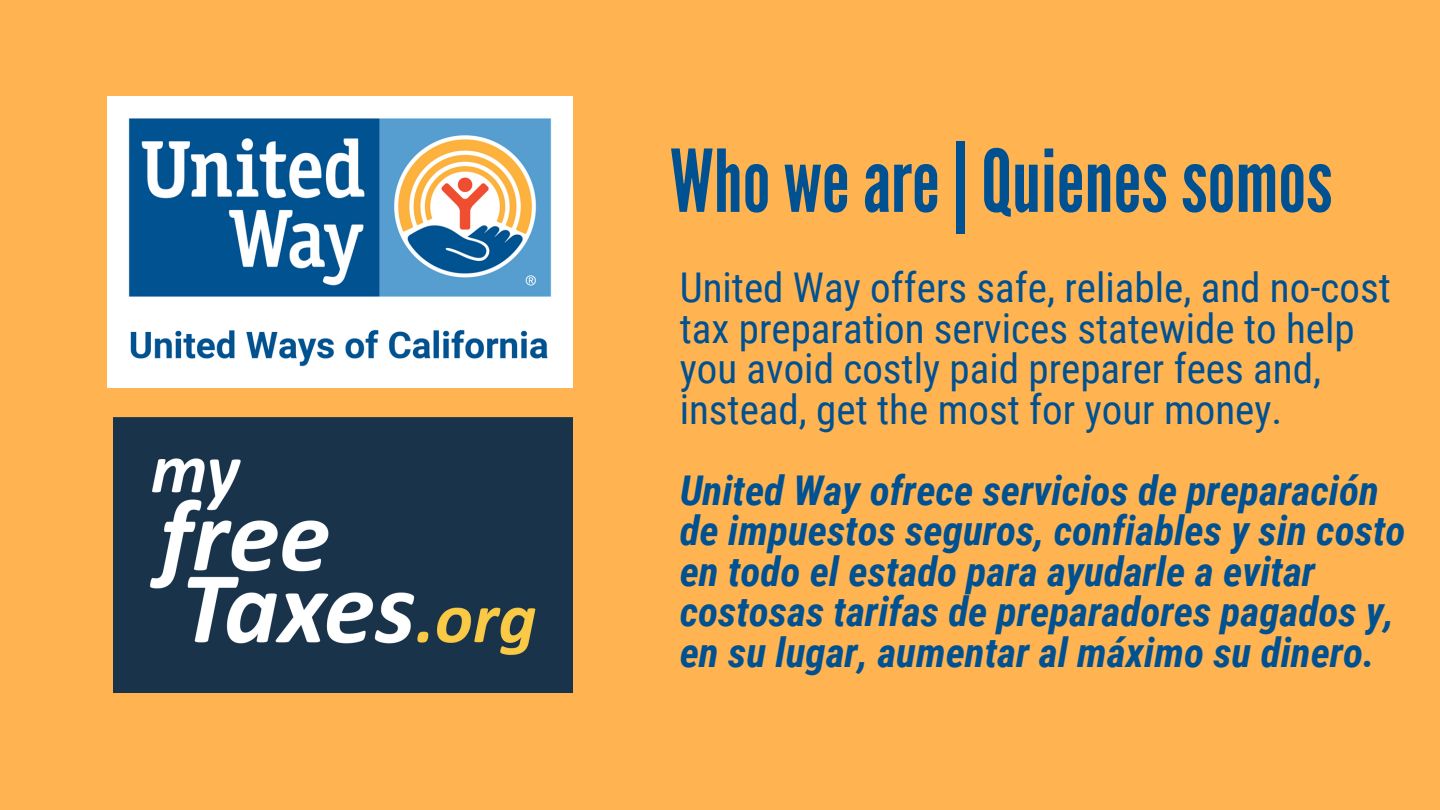
<style>
.page{position:relative;width:1440px;height:810px;background:#ffb351}
.page>*{position:absolute;margin:0;border:0;box-sizing:border-box;transform-origin:0 0}
.t1{font:86.2px "League Gothic";color:#005191}
.t2{font:italic 700 41px/40.5px "Roboto Condensed";color:#005191}
.t3{font:41px/40.5px "Roboto Condensed";color:#005191}
</style>
<div class="page">
<img style="left:108px;top:97px;width:465px;height:290px">
<img style="left:114px;top:417px;width:459px;height:275px">
<p class="t1" style="left:670px;top:131px;width:664px">Who we are |Quienessomos</p>
<p class="t3" style="left:680px;top:268px;width:713px">United Way offers safe, reliable, and no-cost tax preparation services statewide to help you avoid costly paid preparer fees and, instead, get the most for your money.</p>
<h1 class="t2" style="left:680px;top:471px;width:727px">United Way ofrece servicios de preparación de impuestos seguros, confiables y sin costo en todo el estado para ayudarle a evitar costosas tarifas de preparadores pagados y, en su lugar, aumentar al máximo su dinero.</h1>
</div>
